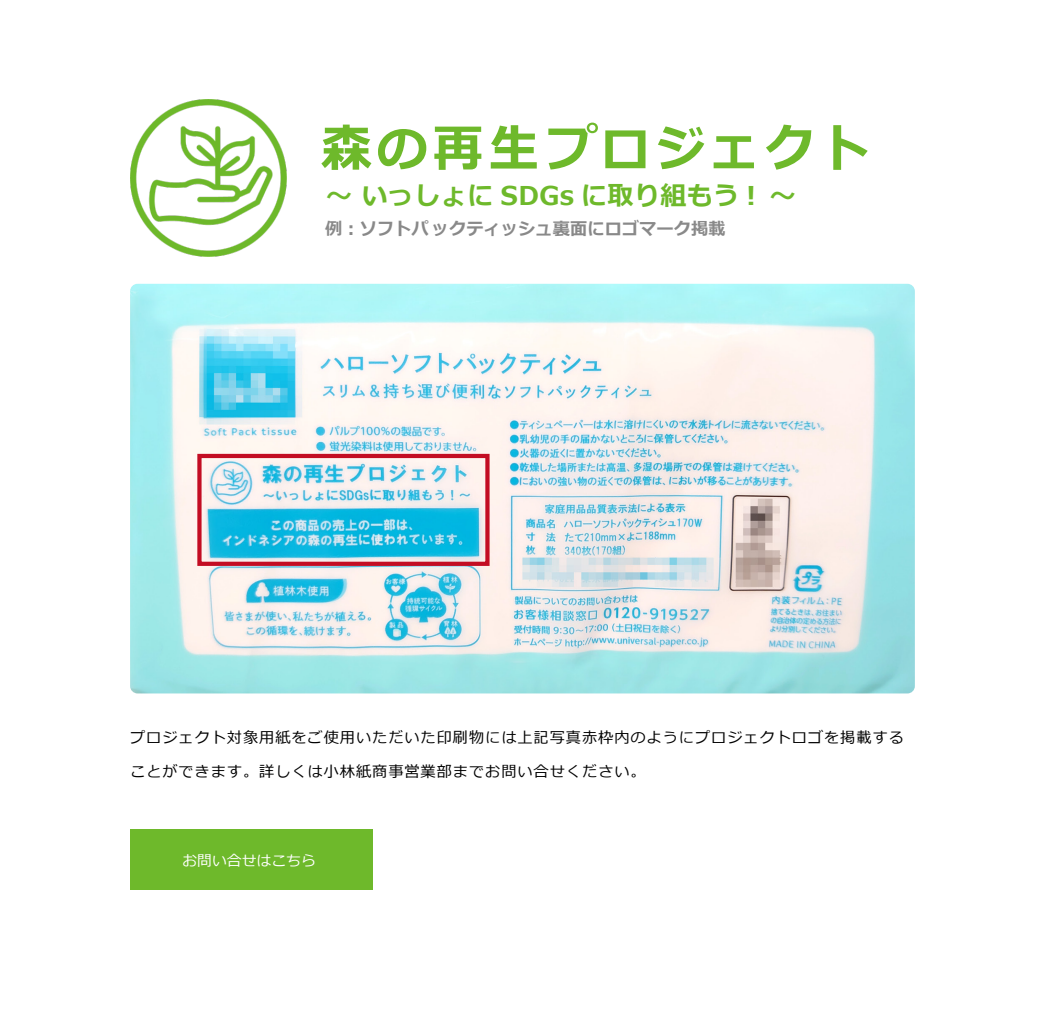
<style>
.page{position:relative;width:1042px;height:1022px;background:#fff}
.page>*{position:absolute;margin:0;border:0;box-sizing:border-box;transform-origin:0 0}
.t1{font:700 50.75px "Meiryo";letter-spacing:.08em;color:#6eb92b}
.t2{font:700 25.9px "Meiryo";letter-spacing:.02em;color:#6eb92b}
.t3{font:700 17.32px "Meiryo";color:#898989}
.t4{font:15.22px "Meiryo";letter-spacing:.06em;color:#000}
.t5{font:14.88px "Meiryo";color:#fff}
</style>
<div class="page">
<img style="left:130px;top:284px;width:785px;height:409px">
<div style="left:197px;top:454px;width:292px;height:112px;border:4px solid #c30d23"></div>
<img style="left:130px;top:99px;width:157px;height:157px">
<div style="left:130px;top:830px;width:243px;height:60px;background:#6eb92b"></div>
<h1 class="t1" style="left:321px;top:113px;width:551px">森の再生プロジェクト</h1>
<h2 class="t2" style="left:326px;top:177px;width:471px">～ いっしょに SDGs に取り組もう︕ ～</h2>
<p class="t3" style="left:325px;top:216px;width:402px">例︓ソフトパックティッシュ裏面にロゴマーク掲載</p>
<p class="t4" style="left:130px;top:727px;width:775px">プロジェクト対象用紙をご使用いただいた印刷物には上記写真赤枠内のようにプロジェクトロゴを掲載する</p>
<p class="t4" style="left:130px;top:760px;width:517px">ことができます。詳しくは小林紙商事営業部までお問い合せください。</p>
<p class="t5" style="left:182px;top:850px;width:135px">お問い合せはこちら</p>
</div>
